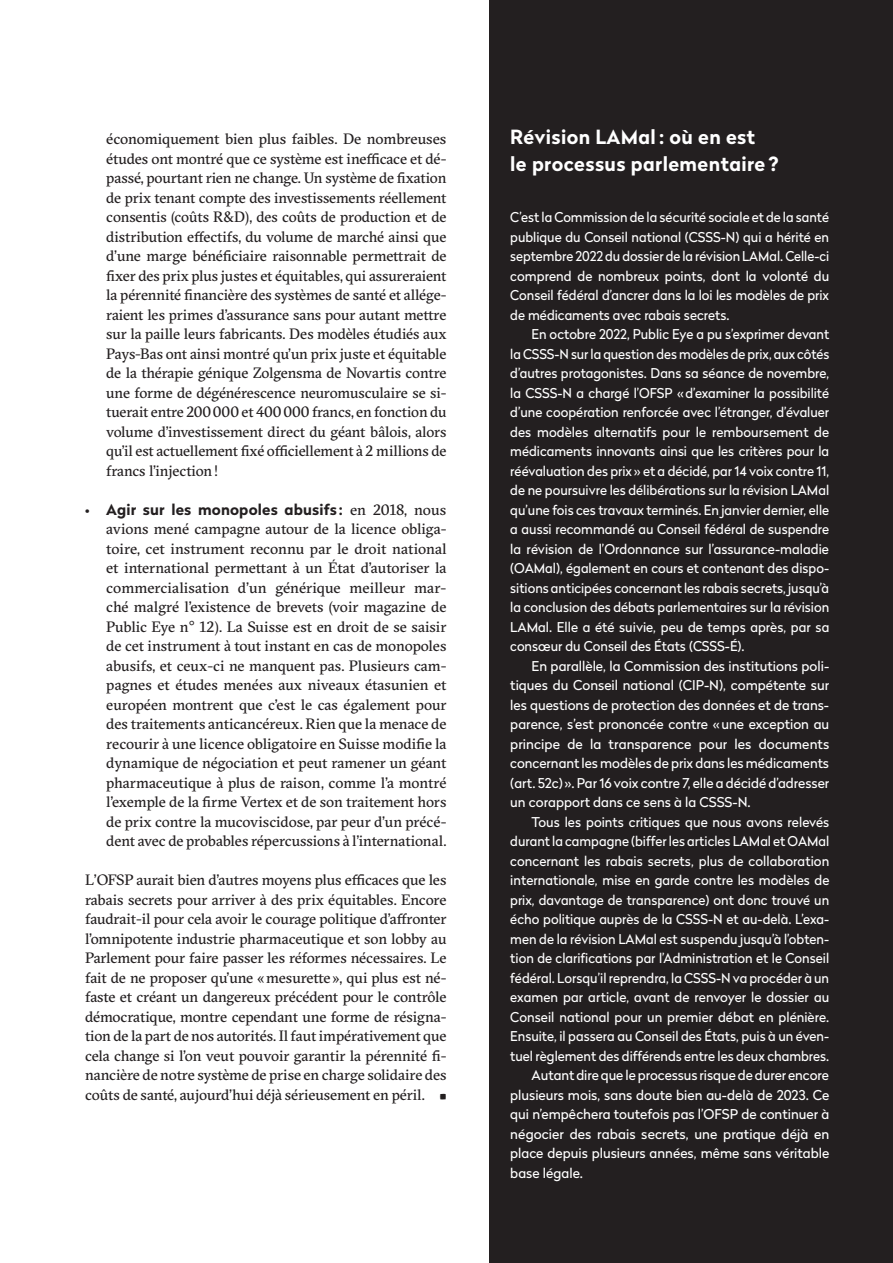
<style>
.page{position:relative;width:893px;height:1263px;background:#fff}
.page>*{position:absolute;margin:0;border:0;box-sizing:border-box;transform-origin:0 0}
.t1{font:700 19.5px/26.2px "Radikal";letter-spacing:.02em;color:#fff}
.t2{font:15px/19.5px "GT Sectra";letter-spacing:-.01em;color:#231f20;text-align:justify}
.t3{font:700 15px "Radikal";letter-spacing:.01em;color:#231f20}
.t4{font:13.5px/19.5px "Radikal";color:#fff;text-align:justify}
.s1{font-family:"GT Sectra";font-weight:400}
</style>
<div class="page">
<div style="left:489px;top:0;width:404px;height:1263px;background:#231f20"></div>
<p class="t2" style="left:106px;top:129px;width:342px">économiquement bien plus faibles. De nombreuses études ont montré que ce système est inefficace et dé&shy;passé, pourtant rien ne change. Un système de fixation de prix tenant compte des investissements réellement consentis (coûts R&amp;D), des coûts de production et de distribution effectifs, du volume de marché ainsi que d’une marge bénéficiaire raisonnable permettrait de fixer des prix plus justes et équitables, qui assureraient la pérennité financière des systèmes de santé et allége&shy;raient les primes d’assurance sans pour autant mettre sur la paille leurs fabricants. Des modèles étudiés aux Pays-Bas ont ainsi montré qu’un prix juste et équitable de la thérapie génique Zolgensma de Novartis contre une forme de dégénérescence neuromusculaire se si&shy;tuerait entre 200000 et 400000 francs, en fonction du volume d’investissement direct du géant bâlois, alors qu’il est actuellement fixé officiellement à 2 millions de francs l’injection!</p>
<p class="t3" style="left:85px;top:498px;width:363px">• Agir sur les monopoles abusifs : <span class="s1">en 2018, nous</span></p>
<p class="t2" style="left:106px;top:519px;width:342px">avions mené campagne autour de la licence obliga&shy;toire, cet instrument reconnu par le droit national et international permettant à un État d’autoriser la commercialisation d’un générique meilleur mar&shy;ché malgré l’existence de brevets (voir magazine de Public Eye n° 12). La Suisse est en droit de se saisir de cet instrument à tout instant en cas de monopoles abusifs, et ceux-ci ne manquent pas. Plusieurs cam&shy;pagnes et études menées aux niveaux étasunien et européen montrent que c’est le cas également pour des traitements anticancéreux. Rien que la menace de recourir à une licence obligatoire en Suisse modifie la dynamique de négociation et peut ramener un géant pharmaceutique à plus de raison, comme l’a montré l’exemple de la firme Vertex et de son traitement hors de prix contre la mucoviscidose, par peur d’un précé&shy;dent avec de probables répercussions à l’international.</p>
<p class="t2" style="left:85px;top:870px;width:363px">L’OFSP aurait bien d’autres moyens plus efficaces que les rabais secrets pour arriver à des prix équitables. Encore faudrait-il pour cela avoir le courage politique d’affronter l’omnipotente industrie pharmaceutique et son lobby au Parlement pour faire passer les réformes nécessaires. Le fait de ne proposer qu’une «mesurette », qui plus est né&shy;faste et créant un dangereux précédent pour le contrôle démocratique, montre cependant une forme de résigna&shy;tion de la part de nos autorités. Il faut impérativement que cela change si l’on veut pouvoir garantir la pérennité fi&shy;nancière de notre système de prise en charge solidaire des coûts de santé, aujourd’hui déjà sérieusement en péril.</p>
<h1 class="t1" style="left:510px;top:123px;width:270px">Révision LAMal : où en est<br>le processus parlementaire ?</h1>
<p class="t4" style="left:510px;top:207px;width:321px">C’est la Commission de la sécurité sociale et de la santé publique du Conseil national (CSSS-N) qui a hérité en septembre 2022 du dossier de la révision LAMal. Celle-ci comprend de nombreux points, dont la volonté du Conseil fédéral d’ancrer dans la loi les modèles de prix de médicaments avec rabais secrets.</p>
<p class="t4" style="left:510px;top:324px;width:321px;text-indent:21px">En octobre 2022, Public Eye a pu s’exprimer devant la CSSS-N sur la question des modèles de prix, aux côtés d’autres protagonistes. Dans sa séance de novembre, la CSSS-N a chargé l’OFSP «d’examiner la possibilité d’une coopération renforcée avec l’étranger, d’évaluer des modèles alternatifs pour le remboursement de médicaments innovants ainsi que les critères pour la réévaluation des prix» et a décidé, par 14 voix contre 11, de ne poursuivre les délibérations sur la révision LAMal qu’une fois ces travaux terminés. En janvier dernier, elle a aussi recommandé au Conseil fédéral de suspendre la révision de l’Ordonnance sur l’assurance-maladie (OAMal), également en cours et contenant des dispo&shy;sitions anticipées concernant les rabais secrets, jusqu’à la conclusion des débats parlementaires sur la révision LAMal. Elle a été suivie, peu de temps après, par sa consœur du Conseil des États (CSSS-É).</p>
<p class="t4" style="left:510px;top:656px;width:321px;text-indent:21px">En parallèle, la Commission des institutions poli&shy;tiques du Conseil national (CIP-N), compétente sur les questions de protection des données et de trans&shy;parence, s’est prononcée contre «une exception au principe de la transparence pour les documents concernant les modèles de prix dans les médicaments (art. 52c)». Par 16 voix contre 7, elle a décidé d’adresser un corapport dans ce sens à la CSSS-N.</p>
<p class="t4" style="left:531px;top:812px;width:299px">Tous les points critiques que nous avons relevés</p>
<p class="t4" style="left:510px;top:831px;width:321px">durant la campagne (biffer les articles LAMal et OAMal</p>
<p class="t4" style="left:510px;top:851px;width:320px">concernant les rabais secrets, plus de collaboration</p>
<p class="t4" style="left:510px;top:870px;width:321px">internationale, mise en garde contre les modèles de</p>
<p class="t4" style="left:510px;top:890px;width:320px">prix, davantage de transparence) ont donc trouvé un</p>
<p class="t4" style="left:510px;top:909px;width:320px">écho politique auprès de la CSSS-N et au-delà. L’exa-</p>
<p class="t4" style="left:510px;top:929px;width:320px">men de la révision LAMal est suspendu jusqu’à l’obten-</p>
<p class="t4" style="left:510px;top:948px;width:320px">tion de clarifications par l’Administration et le Conseil</p>
<p class="t4" style="left:510px;top:968px;width:320px">fédéral. Lorsqu’il reprendra, la CSSS-N va procéder à un</p>
<p class="t4" style="left:510px;top:987px;width:320px">examen par article, avant de renvoyer le dossier au</p>
<p class="t4" style="left:510px;top:1007px;width:321px">Conseil national pour un premier débat en plénière.</p>
<p class="t4" style="left:510px;top:1026px;width:320px">Ensuite, il passera au Conseil des États, puis à un éven-</p>
<p class="t4" style="left:510px;top:1046px;width:320px">tuel règlement des différends entre les deux chambres.</p>
<p class="t4" style="left:531px;top:1065px;width:299px">Autant dire que le processus risque de durer encore</p>
<p class="t4" style="left:510px;top:1085px;width:320px">plusieurs mois, sans doute bien au-delà de 2023. Ce</p>
<p class="t4" style="left:510px;top:1104px;width:320px">qui n’empêchera toutefois pas l’OFSP de continuer à</p>
<p class="t4" style="left:510px;top:1124px;width:321px">négocier des rabais secrets, une pratique déjà en</p>
<p class="t4" style="left:510px;top:1143px;width:320px">place depuis plusieurs années, même sans véritable</p>
<p class="t4" style="left:510px;top:1163px;width:74px">base légale.</p>
</div>
